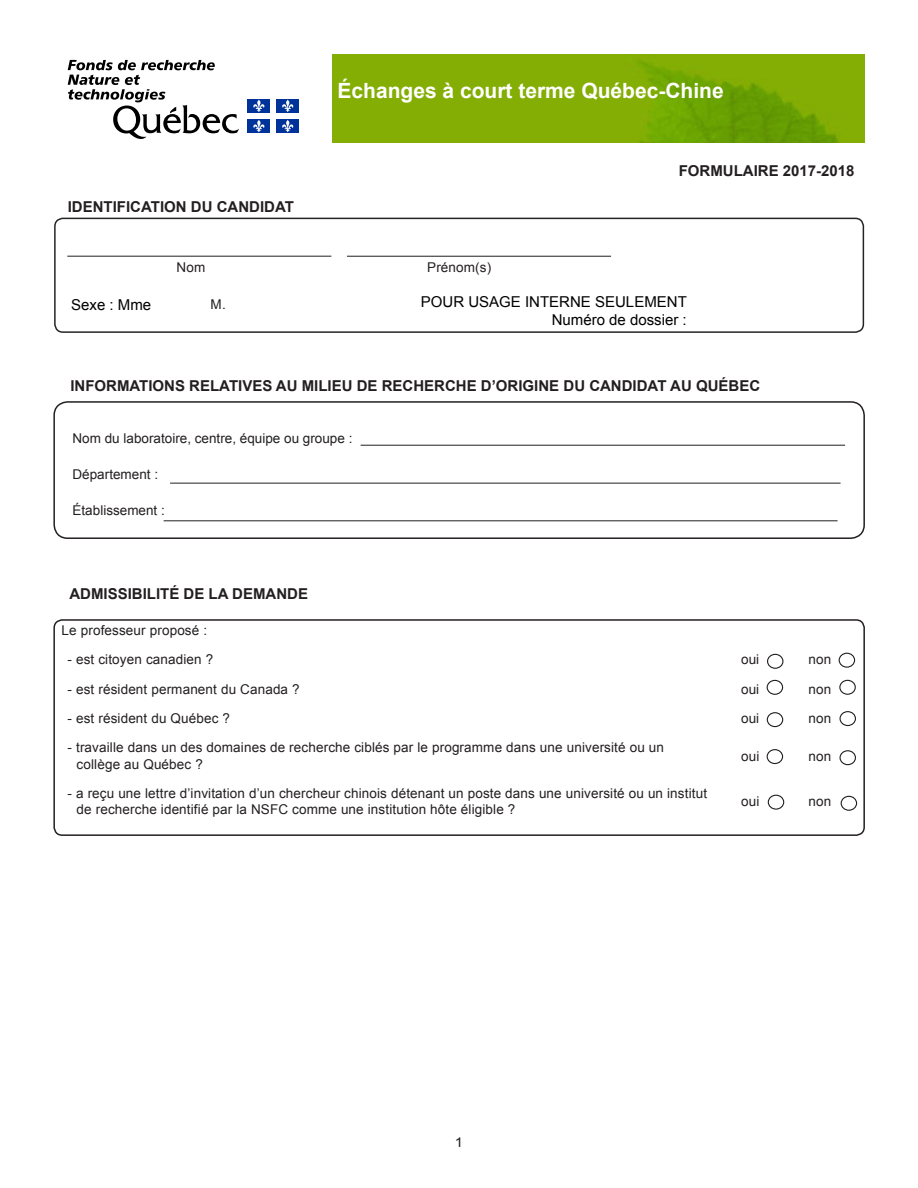
<style>
.page{position:relative;width:918px;height:1188px;background:#fff}
.page>*{position:absolute;margin:0;border:0;box-sizing:border-box;transform-origin:0 0}
.t1{font:700 21px "Arial";color:#fff}
.Rubrique{font:700 15px "Arial";color:#231f20}
.t2{font:15px/18px "Arial";color:#000;text-align:right}
.t3{font:15px "Arial";color:#000}
.texte{font:13.5px/16.2px "Arial";letter-spacing:.01em;color:#231f20}
.texte-2{font:13.5px "Arial";letter-spacing:.01em;color:#231f20;scale:1.1 1}
.s1{font-style:inherit}
</style>
<div class="page">
<div style="left:54px;top:218px;width:810px;height:115px;border:2px solid #262324;border-radius:8px"></div>
<hr style="left:67px;top:256px;width:264px;height:1px;background:#231f20">
<hr style="left:347px;top:256px;width:264px;height:1px;background:#231f20">
<div style="left:53px;top:401px;width:812px;height:138px;border:2px solid #231f20;border-radius:14px"></div>
<hr style="left:170px;top:483px;width:671px;height:1px;background:#231f20">
<hr style="left:361px;top:445px;width:484px;height:1px;background:#231f20">
<hr style="left:164px;top:520px;width:674px;height:1px;background:#231f20">
<div style="left:53px;top:619px;width:812px;height:217px;border:2px solid #231f20;border-radius:8px"></div>
<img style="left:333px;top:55px;width:532px;height:87px">
<svg style="left:68px;top:60px;width:171px;height:79px"></svg>
<div style="left:248px;top:99px;width:22px;height:14px;background:#039"></div>
<svg style="left:253px;top:100px;width:12px;height:12px"></svg>
<div style="left:277px;top:99px;width:22px;height:14px;background:#039"></div>
<svg style="left:282px;top:100px;width:12px;height:12px"></svg>
<div style="left:248px;top:119px;width:22px;height:14px;background:#039"></div>
<svg style="left:253px;top:120px;width:12px;height:12px"></svg>
<div style="left:277px;top:119px;width:22px;height:14px;background:#039"></div>
<svg style="left:282px;top:120px;width:12px;height:12px"></svg>
<div style="left:767px;top:680px;width:16px;height:15px;border:1px solid #231f20;border-radius:50%"></div>
<div style="left:767px;top:654px;width:17px;height:15px;border:1px solid #231f20;border-radius:50%"></div>
<div style="left:839px;top:680px;width:17px;height:15px;border:1px solid #231f20;border-radius:50%"></div>
<div style="left:839px;top:653px;width:16px;height:15px;border:1px solid #231f20;border-radius:50%"></div>
<div style="left:767px;top:712px;width:16px;height:15px;border:1px solid #231f20;border-radius:50%"></div>
<div style="left:767px;top:749px;width:16px;height:15px;border:1px solid #231f20;border-radius:50%"></div>
<div style="left:840px;top:711px;width:16px;height:15px;border:1px solid #231f20;border-radius:50%"></div>
<div style="left:840px;top:750px;width:16px;height:15px;border:1px solid #231f20;border-radius:50%"></div>
<div style="left:768px;top:795px;width:16px;height:15px;border:1px solid #231f20;border-radius:50%"></div>
<div style="left:841px;top:796px;width:16px;height:15px;border:1px solid #231f20;border-radius:50%"></div>
<h1 class="t1" style="left:338px;top:77px;width:388px">Échanges à court terme Québec-Chine</h1>
<p class="Rubrique" style="left:68px;top:196px;width:228px">IDENTIFICATION DU CANDIDAT</p>
<p class="texte" style="left:177px;top:259px;width:30px">Nom</p>
<p class="Rubrique" style="left:679px;top:161px;width:177px">FORMULAIRE 2017-2018</p>
<p class="t3" style="left:71px;top:295px;width:82px">Sexe : Mme</p>
<p class="t2" style="left:421px;top:293px;width:267px">POUR USAGE INTERNE SEULEMENT<br>Numéro de dossier :</p>
<p class="texte" style="left:211px;top:296px;width:17px">M.</p>
<p class="Rubrique" style="left:70px;top:375px;width:691px">INFORMATIONS RELATIVES AU MILIEU DE RECHERCHE D’ORIGINE DU CANDIDAT AU QUÉBEC</p>
<p class="texte" style="left:73px;top:430px;width:281px">Nom du laboratoire, centre, équipe ou groupe :</p>
<p class="texte" style="left:73px;top:466px;width:87px">Département :</p>
<p class="texte" style="left:73px;top:502px;width:94px">Établissement :</p>
<p class="Rubrique" style="left:69px;top:584px;width:240px">ADMISSIBILITÉ DE LA DEMANDE</p>
<p class="texte" style="left:62px;top:622px;width:147px">Le professeur proposé :</p>
<p class="texte" style="left:68px;top:652px;width:147px">- est citoyen canadien ?</p>
<p class="texte" style="left:741px;top:652px;width:20px">oui</p>
<p class="texte" style="left:808px;top:652px;width:24px">non</p>
<p class="texte" style="left:68px;top:681px;width:234px">- est résident permanent du Canada ?</p>
<p class="texte" style="left:741px;top:681px;width:20px">oui</p>
<p class="texte" style="left:808px;top:681px;width:24px">non</p>
<p class="texte" style="left:68px;top:710px;width:164px">- est résident du Québec ?</p>
<p class="texte" style="left:741px;top:710px;width:20px">oui</p>
<p class="texte" style="left:808px;top:710px;width:24px">non</p>
<p class="texte" style="left:77px;top:740px;width:589px;text-indent:-9px">- travaille dans un des domaines de recherche ciblés par le programme dans une université ou un collège au Québec ?</p>
<p class="texte" style="left:741px;top:748px;width:20px">oui</p>
<p class="texte" style="left:808px;top:748px;width:24px">non</p>
<p class="texte" style="left:77px;top:785px;width:632px;text-indent:-9px">- a reçu une lettre d’invitation d’un chercheur chinois détenant un poste dans une université ou un institut de recherche identifié par <span class="s1">la</span> NSFC comme une institution hôte éligible ?</p>
<p class="texte" style="left:741px;top:793px;width:20px">oui</p>
<p class="texte" style="left:808px;top:793px;width:24px">non</p>
<p class="texte-2" style="left:455px;top:1134px;width:9px">1</p>
</div>
